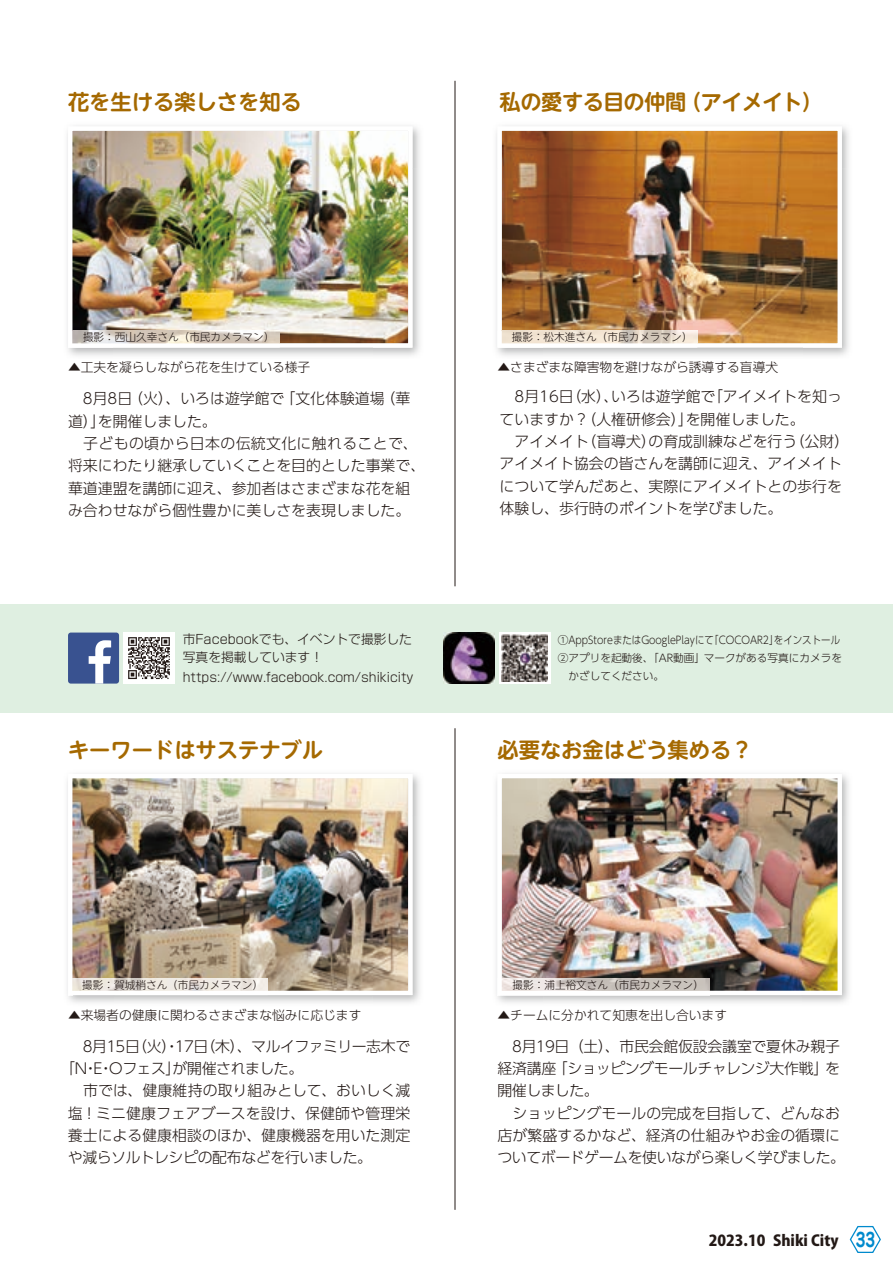
<style>
.page{position:relative;width:893px;height:1263px;background:#fff}
.page>*{position:absolute;margin:0;border:0;box-sizing:border-box;transform-origin:0 0}
.t1{font:700 21.3px "UD Shin M Go Pr 6 N De";color:#a56900}
.t2{font:700 21.3px "UD Shin M Go Pr 6 N De";letter-spacing:-.03em;color:#a56900}
.t3{font:800 15px "Koz Go Pro";color:#231916}
.t4{font:300 14.85px/22.4px "UD Shin Go Pr 6 N";color:#231916}
.t5{font:300 14.85px "UD Shin Go Pr 6 N";letter-spacing:-.025em;color:#231916}
.t6{font:300 14.85px "UD Shin Go Pr 6 N";letter-spacing:-.035em;color:#231916}
.t7{font:300 12.75px "UD Shin Go Pr 6 N";color:#231916}
.t8{font:300 12.75px/18.1px "Shin Go Pro";color:#231916}
.t9{font:300 10.65px "UD Shin Go Pro";color:#231916}
.t10{font:300 10.65px "UD Shin M Go Pr 6 N";color:#231916}
.s1{font-family:"Jun 501 Pro";font-weight:700;font-size:19.2px;color:#008acd}
</style>
<div class="page">
<div style="left:0;top:604px;width:893px;height:108px;background:#dfefe1"></div>
<img style="left:496px;top:774px;width:353px;height:42px">
<img style="left:497px;top:774px;width:345px;height:217px">
<img style="left:67px;top:774px;width:353px;height:42px">
<img style="left:373px;top:816px;width:47px;height:187px">
<img style="left:68px;top:774px;width:344px;height:221px">
<img style="left:496px;top:126px;width:353px;height:42px">
<img style="left:497px;top:126px;width:345px;height:222px">
<img style="left:67px;top:126px;width:353px;height:42px">
<img style="left:373px;top:168px;width:47px;height:188px">
<img style="left:68px;top:126px;width:344px;height:222px">
<hr style="left:455px;top:728px;width:1px;height:482px;background:#231916">
<hr style="left:455px;top:81px;width:1px;height:505px;background:#231916">
<svg style="left:497px;top:331px;width:200px;height:17px"></svg>
<svg style="left:68px;top:331px;width:212px;height:17px"></svg>
<svg style="left:68px;top:978px;width:200px;height:17px"></svg>
<svg style="left:497px;top:978px;width:212px;height:15px"></svg>
<img style="left:123px;top:632px;width:51px;height:52px">
<div style="left:68px;top:632px;width:51px;height:52px;background:#395290;border-radius:3px"></div>
<svg style="left:89px;top:640px;width:22px;height:44px"></svg>
<svg style="left:499px;top:632px;width:51px;height:52px"></svg>
<img style="left:501px;top:635px;width:47px;height:46px">
<img style="left:444px;top:632px;width:51px;height:52px">
<svg style="left:849px;top:1225px;width:32px;height:28px"></svg>
<h1 class="t1" style="left:68px;top:84px;width:235px">花を生ける楽しさを知る</h1>
<h1 class="t2" style="left:499px;top:84px;width:325px">私の愛する目の仲間（アイメイト）</h1>
<p class="t10" style="left:83px;top:328px;width:193px">撮影：西山久幸さん（市民カメラマン）</p>
<p class="t10" style="left:512px;top:328px;width:182px">撮影：松木進さん（市民カメラマン）</p>
<p class="t7" style="left:68px;top:357px;width:244px">▲工夫を凝らしながら花を生けている様子</p>
<p class="t7" style="left:497px;top:357px;width:282px">▲さまざまな障害物を避けながら誘導する盲導犬</p>
<p class="t4" style="left:68px;top:387px;width:359px">　8月8日（火）、いろは遊学館で「文化体験道場（華道）」を開催しました。<br>　子どもの頃から日本の伝統文化に触れることで、将来にわたり継承していくことを目的とした事業で、華道連盟を講師に迎え、参加者はさまざまな花を組み合わせながら個性豊かに美しさを表現しました。</p>
<p class="t4" style="left:500px;top:385px;width:351px">　8月16日（水）、いろは遊学館で「アイメイトを知っていますか？（人権研修会）」を開催しました。<br>　アイメイト（盲導犬）の育成訓練などを行う（公財）アイメイト協会の皆さんを講師に迎え、アイメイトについて学んだあと、実際にアイメイトとの歩行を体験し、歩行時のポイントを学びました。</p>
<p class="t8" style="left:183px;top:628px;width:231px">市Facebookでも、イベントで撮影した写真を掲載しています！</p>
<p class="t9" style="left:558px;top:631px;width:284px">①AppStoreまたはGooglePlayにて「COCOAR2」をインストール</p>
<p class="t9" style="left:558px;top:649px;width:286px">②アプリを起動後、「AR動画」マークがある写真にカメラを</p>
<p class="t9" style="left:568px;top:667px;width:97px">かざしてください。</p>
<p class="t8" style="left:183px;top:667px;width:232px">https://www.facebook.com/shikicity</p>
<h1 class="t1" style="left:68px;top:731px;width:257px">キーワードはサステナブル</h1>
<h1 class="t1" style="left:497px;top:731px;width:257px">必要なお金はどう集める？</h1>
<p class="t10" style="left:82px;top:976px;width:182px">撮影：賀城梢さん（市民カメラマン）</p>
<p class="t10" style="left:512px;top:976px;width:193px">撮影：浦上裕文さん（市民カメラマン）</p>
<p class="t7" style="left:68px;top:1004px;width:295px">▲来場者の健康に関わるさまざまな悩みに応じます</p>
<p class="t7" style="left:497px;top:1004px;width:231px">▲チームに分かれて知恵を出し合います</p>
<p class="t6" style="left:68px;top:1034px;width:344px">　8月15日（火）・17日（木）、マルイファミリー志木で</p>
<p class="t5" style="left:60px;top:1056px;width:245px">「N・E・Oフェス」が開催されました。</p>
<p class="t4" style="left:68px;top:1079px;width:344px">　市では、健康維持の取り組みとして、おいしく減</p>
<p class="t4" style="left:68px;top:1101px;width:344px">塩！ミニ健康フェアブースを設け、保健師や管理栄</p>
<p class="t4" style="left:68px;top:1124px;width:344px">養士による健康相談のほか、健康機器を用いた測定</p>
<p class="t5" style="left:68px;top:1146px;width:306px">や減らソルトレシピの配布などを行いました。</p>
<p class="t4" style="left:497px;top:1034px;width:349px">　8月19日（土）、市民会館仮設会議室で夏休み親子経済講座「ショッピングモールチャレンジ大作戦」を開催しました。<br>　ショッピングモールの完成を目指して、どんなお店が繁盛するかなど、経済の仕組みやお金の循環についてボードゲームを使いながら楽しく学びました。</p>
<p class="t3" style="left:709px;top:1231px;width:168px">2023.10 Shiki City <span class="s1">33</span></p>
</div>
